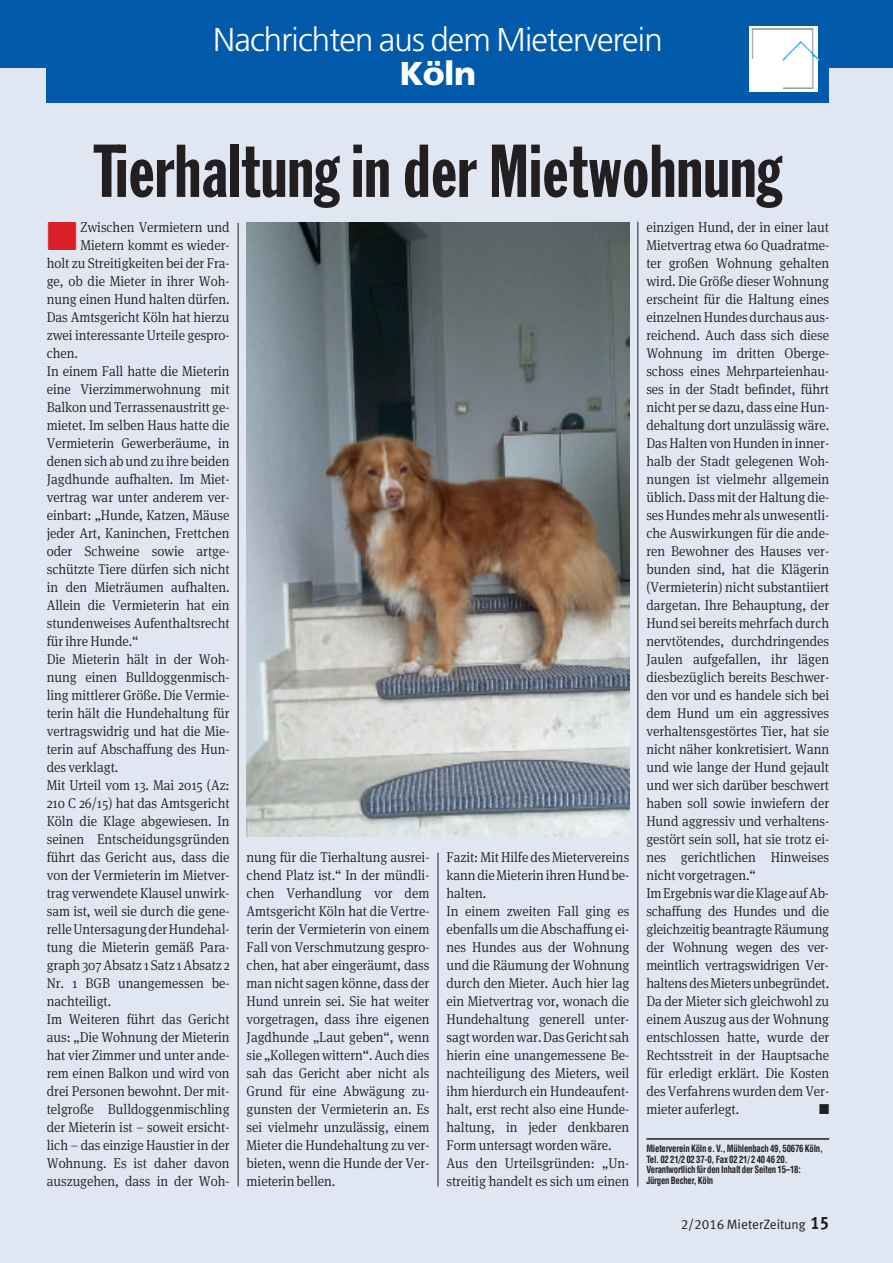
<style>
.page{position:relative;width:893px;height:1263px;background:#e1e6f3}
.page>*{position:absolute;margin:0;border:0;box-sizing:border-box;transform-origin:0 0}
.t1{font:73.5px "Franklin Gothic Extra Cond";letter-spacing:.01em;color:#231f20}
.t2{font:300 33px "Frutiger";letter-spacing:-.025em;color:#fff}
.t3{font:900 33px "Frutiger";color:#fff}
.t4{font:300 14.25px/18px "Meta Serif OT";letter-spacing:-.005em;color:#231f20;scale:.94 1}
.t5{font:14.25px "Zapf Dingbats";color:#231f20;scale:.94 1}
.t6{font:13.5px "VZ Meta LF";color:#231f20}
.t7{font:700 condensed 9.75px/10.5px "Helvetica";letter-spacing:-.025em;color:#231f20;scale:.9 1}
.s1{color:#db2128}
.s2{font-weight:700;font-size:18px}
</style>
<div class="page">
<div style="left:47px;top:60px;width:782px;height:42px;background:#015aaa"></div>
<div style="left:0;top:0;width:893px;height:67px;background:#015aaa"></div>
<hr style="left:238px;top:223px;width:1px;height:963px;background:#231f20">
<hr style="left:438px;top:853px;width:1px;height:333px;background:#231f20">
<hr style="left:638px;top:222px;width:1px;height:964px;background:#231f20">
<div style="left:749px;top:26px;width:68px;height:65px;background:#fff"></div>
<img style="left:752px;top:28px;width:67px;height:61px">
<img style="left:247px;top:222px;width:382px;height:615px">
<hr style="left:646px;top:1138px;width:183px;height:2px;background:#231f20">
<h2 class="t2" style="left:213px;top:26px;width:451px">Nachrichten aus dem Mieterverein</h2>
<h2 class="t3" style="left:400px;top:60px;width:78px">Köln</h2>
<h1 class="t1" style="left:94px;top:145px;width:689px">Tierhaltung in der Mietwohnung</h1>
<p class="t4" style="left:47px;top:219px;width:196px"><span class="s1">■</span> Zwischen Vermietern und</p>
<p class="t4" style="left:81px;top:237px;width:160px">Mietern kommt es wieder-</p>
<p class="t4" style="left:47px;top:255px;width:196px">holt zu Streitigkeiten bei der Fra-</p>
<p class="t4" style="left:47px;top:273px;width:196px">ge, ob die Mieter in ihrer Woh-</p>
<p class="t4" style="left:47px;top:291px;width:196px">nung einen Hund halten dürfen.</p>
<p class="t4" style="left:47px;top:309px;width:196px">Das Amtsgericht Köln hat hierzu</p>
<p class="t4" style="left:47px;top:327px;width:196px">zwei interessante Urteile gespro-</p>
<p class="t4" style="left:47px;top:345px;width:35px">chen.</p>
<p class="t4" style="left:47px;top:363px;width:196px">In einem Fall hatte die Mieterin</p>
<p class="t4" style="left:47px;top:381px;width:196px">eine Vierzimmerwohnung mit</p>
<p class="t4" style="left:47px;top:399px;width:196px">Balkon und Terrassenaustritt ge-</p>
<p class="t4" style="left:47px;top:417px;width:196px">mietet. Im selben Haus hatte die</p>
<p class="t4" style="left:47px;top:435px;width:196px">Vermieterin Gewerberäume, in</p>
<p class="t4" style="left:47px;top:453px;width:196px">denen sich ab und zu ihre beiden</p>
<p class="t4" style="left:47px;top:471px;width:196px">Jagdhunde aufhalten. Im Miet-</p>
<p class="t4" style="left:47px;top:489px;width:196px">vertrag war unter anderem ver-</p>
<p class="t4" style="left:47px;top:507px;width:196px">einbart: „Hunde, Katzen, Mäuse</p>
<p class="t4" style="left:47px;top:525px;width:196px">jeder Art, Kaninchen, Frettchen</p>
<p class="t4" style="left:47px;top:543px;width:196px">oder Schweine sowie artge-</p>
<p class="t4" style="left:47px;top:561px;width:196px">schützte Tiere dürfen sich nicht</p>
<p class="t4" style="left:47px;top:579px;width:196px">in den Mieträumen aufhalten.</p>
<p class="t4" style="left:47px;top:597px;width:196px">Allein die Vermieterin hat ein</p>
<p class="t4" style="left:47px;top:615px;width:196px">stundenweises Aufenthaltsrecht</p>
<p class="t4" style="left:47px;top:633px;width:99px">für ihre Hunde.“</p>
<p class="t4" style="left:47px;top:651px;width:196px">Die Mieterin hält in der Woh-</p>
<p class="t4" style="left:47px;top:669px;width:196px">nung einen Bulldoggenmisch-</p>
<p class="t4" style="left:47px;top:687px;width:196px">ling mittlerer Größe. Die Vermie-</p>
<p class="t4" style="left:47px;top:705px;width:196px">terin hält die Hundehaltung für</p>
<p class="t4" style="left:47px;top:723px;width:196px">vertragswidrig und hat die Mie-</p>
<p class="t4" style="left:47px;top:741px;width:196px">terin auf Abschaffung des Hun-</p>
<p class="t4" style="left:47px;top:759px;width:78px">des verklagt.</p>
<p class="t4" style="left:47px;top:777px;width:196px">Mit Urteil vom 13. Mai 2015 (Az:</p>
<p class="t4" style="left:47px;top:795px;width:196px">210 C 26/15) hat das Amtsgericht</p>
<p class="t4" style="left:47px;top:813px;width:196px">Köln die Klage abgewiesen. In</p>
<p class="t4" style="left:47px;top:831px;width:196px">seinen Entscheidungsgründen</p>
<p class="t4" style="left:47px;top:849px;width:196px">führt das Gericht aus, dass die</p>
<p class="t4" style="left:47px;top:867px;width:196px">von der Vermieterin im Mietver-</p>
<p class="t4" style="left:47px;top:885px;width:196px">trag verwendete Klausel unwirk-</p>
<p class="t4" style="left:47px;top:903px;width:196px">sam ist, weil sie durch die gene-</p>
<p class="t4" style="left:47px;top:921px;width:196px">relleUntersagungderHundehal-</p>
<p class="t4" style="left:47px;top:939px;width:196px">tung die Mieterin gemäß Para-</p>
<p class="t4" style="left:47px;top:957px;width:196px">graph307Absatz 1Satz 1Absatz 2</p>
<p class="t4" style="left:47px;top:975px;width:196px">Nr. 1 BGB unangemessen be-</p>
<p class="t4" style="left:47px;top:993px;width:70px">nachteiligt.</p>
<p class="t4" style="left:47px;top:1011px;width:196px">Im Weiteren führt das Gericht</p>
<p class="t4" style="left:47px;top:1029px;width:196px">aus: „Die Wohnung der Mieterin</p>
<p class="t4" style="left:47px;top:1047px;width:196px">hat vier Zimmer und unter ande-</p>
<p class="t4" style="left:47px;top:1065px;width:196px">rem einen Balkon und wird von</p>
<p class="t4" style="left:47px;top:1083px;width:196px">drei Personen bewohnt. Der mit-</p>
<p class="t4" style="left:47px;top:1101px;width:196px">telgroße Bulldoggenmischling</p>
<p class="t4" style="left:47px;top:1119px;width:196px">der Mieterin ist – soweit ersicht-</p>
<p class="t4" style="left:47px;top:1137px;width:196px">lich – das einzige Haustier in der</p>
<p class="t4" style="left:47px;top:1155px;width:196px">Wohnung. Es ist daher davon</p>
<p class="t4" style="left:47px;top:1173px;width:196px">auszugehen, dass in der Woh-</p>
<p class="t4" style="left:247px;top:849px;width:196px;text-align:justify">nung für die Tierhaltung ausrei&shy;chend Platz ist.“ In der mündli&shy;chen Verhandlung vor dem Amtsgericht Köln hat die Vertre&shy;terin der Vermieterin von einem Fall von Verschmutzung gespro&shy;chen, hat aber eingeräumt, dass man nicht sagen könne, dass der Hund unrein sei. Sie hat weiter vorgetragen, dass ihre eigenen Jagdhunde „Laut geben“, wenn sie „Kollegenwittern“.Auchdies sah das Gericht aber nicht als Grund für eine Abwägung zu&shy;gunsten der Vermieterin an. Es sei vielmehr unzulässig, einem Mieter die Hundehaltung zu ver&shy;bieten, wenn die Hunde der Ver&shy;mieterin bellen.</p>
<p class="t4" style="left:446px;top:850px;width:196px">Fazit: Mit Hilfe des Mietervereins kanndieMieterinihrenHundbe&shy;halten.<br>In einem zweiten Fall ging es ebenfalls um die Abschaffung ei&shy;nes Hundes aus der Wohnung und die Räumung der Wohnung durch den Mieter. Auch hier lag ein Mietvertrag vor, wonach die<br>Hundehaltung generell unter&shy;sagtwordenwar.DasGericht sah hierin eine unangemessene Be&shy;nachteiligung des Mieters, weil ihm hierdurch ein Hundeaufent&shy;halt, erst recht also eine Hunde&shy;haltung, in jeder denkbaren<br>Form untersagt worden wäre.<br>Aus den Urteilsgründen: „Un&shy;streitig handelt es sich um einen</p>
<p class="t4" style="left:646px;top:220px;width:196px">einzigen Hund, der in einer laut<br>Mietvertrag etwa 60 Quadratme&shy;ter großen Wohnung gehalten wird. Die Größe dieser Wohnung erscheint für die Haltung eines einzelnenHundesdurchaus aus&shy;reichend. Auch dass sich diese<br>Wohnung im dritten Oberge&shy;schoss eines Mehrparteienhau&shy;ses in der Stadt befindet, führt nicht per se dazu, dass eine Hun&shy;dehaltung dort unzulässig wäre.<br>Das Halten von Hunden in inner&shy;halb der Stadt gelegenen Woh&shy;nungen ist vielmehr allgemein üblich. Dass mit der Haltung die&shy;ses Hundes mehr als unwesentli&shy;che Auswirkungen für die ande&shy;ren Bewohner des Hauses ver&shy;bunden sind, hat die Klägerin (Vermieterin) nicht substantiiert dargetan. Ihre Behauptung, der<br>Hund sei bereits mehrfach durch nervtötendes, durchdringendes<br>Jaulen aufgefallen, ihr lägen diesbezüglich bereits Beschwer&shy;den vor und es handele sich bei dem Hund um ein aggressives verhaltensgestörtes Tier, hat sie nicht näher konkretisiert. Wann und wie lange der Hund gejault und wer sich darüber beschwert haben soll sowie inwiefern der<br>Hund aggressiv und verhaltens&shy;gestört sein soll, hat sie trotz ei&shy;nes gerichtlichen Hinweises nicht vorgetragen.“<br>ImErgebniswardieKlage aufAb&shy;schaffung des Hundes und die gleichzeitig beantragte Räumung der Wohnung wegen des ver&shy;meintlich vertragswidrigen Ver&shy;haltensdes Mietersunbegründet.<br>Da der Mieter sich gleichwohl zu einem Auszug aus der Wohnung entschlossen hatte, wurde der<br>Rechtsstreit in der Hauptsache für erledigt erklärt. Die Kosten des Verfahrens wurden dem Ver&shy;mieter auferlegt.</p>
<p class="t5" style="left:819px;top:1101px;width:12px">■</p>
<p class="t7" style="left:646px;top:1144px;width:198px">Mieterverein Köln e. V., Mühlenbach 49, 50676 Köln, Tel. 02 21/2 02 37-0, Fax 02 21/ 2 40 46 20.<br>Verantwortlich für den Inhalt der Seiten 15–18:<br>Jürgen Becher, Köln</p>
<p class="t6" style="left:681px;top:1216px;width:150px">2/2016 MieterZeitung <span class="s2">15</span></p>
</div>
